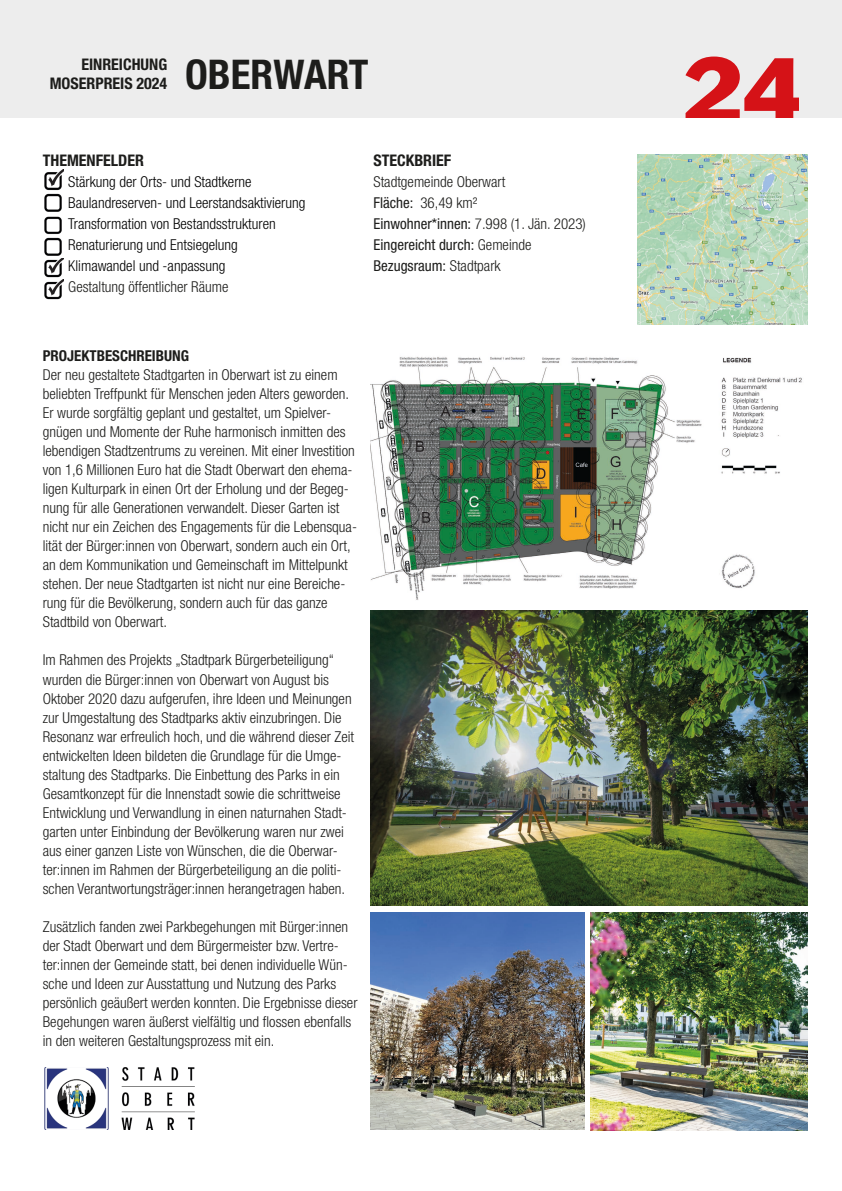
<style>
.page{position:relative;width:842px;height:1191px;background:#fff}
.page>*{position:absolute;margin:0;border:0;box-sizing:border-box;transform-origin:0 0}
.Number{font:800 95px "Franklin Gothic ATF";color:#d51217}
.t1{font:700 condensed 41px "Helvetica Neue LT Std";color:#1d1d1b}
.t2{font:700 condensed 16px "Helvetica Neue LT Std";color:#1d1d1b}
.t3{font:300 condensed 15px/19px "Helvetica Neue LT Std";color:#1d1d1b}
.t4{font:300 condensed 15px "Helvetica Neue LT Std";color:#000}
.t5{font:condensed 15px "Helvetica Neue LT Std";color:#1d1d1b}
.t6{font:700 condensed 15px "Helvetica Neue LT Std";color:#1d1d1b}
.s1{font-weight:400}
.s2{font-weight:300}
</style>
<div class="page">
<div style="left:0;top:0;width:842px;height:118px;background:#ededed"></div>
<img style="left:45px;top:1067px;width:150px;height:62px">
<img style="left:44px;top:170px;width:20px;height:130px">
<img style="left:638px;top:155px;width:170px;height:169px">
<img style="left:371px;top:357px;width:431px;height:243px">
<img style="left:371px;top:611px;width:437px;height:294px">
<img style="left:371px;top:913px;width:213px;height:216px">
<img style="left:590px;top:912px;width:218px;height:218px">
<p class="t2" style="left:81px;top:55px;width:87px">EINREICHUNG</p>
<p class="t2" style="left:50px;top:74px;width:119px">MOSERPREIS 2024</p>
<p class="t1" style="left:185px;top:49px;width:185px">OBERWART</p>
<p class="t2" style="left:43px;top:151px;width:103px">THEMENFELDER</p>
<p class="t4" style="left:68px;top:173px;width:185px">Stärkung der Orts- und Stadtkerne</p>
<p class="t4" style="left:68px;top:194px;width:239px">Baulandreserven- und Leerstandsaktivierung</p>
<p class="t4" style="left:68px;top:215px;width:209px">Transformation von Bestandsstrukturen</p>
<p class="t4" style="left:68px;top:236px;width:171px">Renaturierung und Entsiegelung</p>
<p class="t4" style="left:68px;top:257px;width:159px">Klimawandel und -anpassung</p>
<p class="t3" style="left:68px;top:277px;width:162px">Gestaltung öffentlicher Räume</p>
<p class="t2" style="left:373px;top:151px;width:79px">STECKBRIEF</p>
<p class="t3" style="left:373px;top:172px;width:133px">Stadtgemeinde Oberwart</p>
<p class="t3" style="left:373px;top:193px;width:106px"><span class="s1">Fläche:</span> 36,49 km²</p>
<p class="t3" style="left:373px;top:214px;width:214px"><span class="s1">Einwohner*innen:</span> 7.998 (1. Jän. 2023)</p>
<p class="t5" style="left:373px;top:236px;width:159px">Eingereicht durch: <span class="s2">Gemeinde</span></p>
<p class="t5" style="left:373px;top:257px;width:129px">Bezugsraum: <span class="s2">Stadtpark</span></p>
<p class="t6" style="left:43px;top:347px;width:148px">PROJEKTBESCHREIBUNG</p>
<p class="t3" style="left:43px;top:365px;width:316px">Der neu gestaltete Stadtgarten in Oberwart ist zu einem beliebten Treffpunkt für Menschen jeden Alters geworden.<br>Er wurde sorgfältig geplant und gestaltet, um Spielver&shy;gnügen und Momente der Ruhe harmonisch inmitten des lebendigen Stadtzentrums zu vereinen. Mit einer Investition von 1,6 Millionen Euro hat die Stadt Oberwart den ehema&shy;ligen Kulturpark in einen Ort der Erholung und der Begeg&shy;nung für alle Generationen verwandelt. Dieser Garten ist nicht nur ein Zeichen des Engagements für die Lebensqua&shy;lität der Bürger:innen von Oberwart, sondern auch ein Ort, an dem Kommunikation und Gemeinschaft im Mittelpunkt stehen. Der neue Stadtgarten ist nicht nur eine Bereiche&shy;rung für die Bevölkerung, sondern auch für das ganze Stadtbild von Oberwart.</p>
<p class="t3" style="left:43px;top:650px;width:313px">Im Rahmen des Projekts „Stadtpark Bürgerbeteiligung“ wurden die Bürger:innen von Oberwart von August bis Oktober 2020 dazu aufgerufen, ihre Ideen und Meinungen zur Umgestaltung des Stadtparks aktiv einzubringen. Die Resonanz war erfreulich hoch, und die während dieser Zeit entwickelten Ideen bildeten die Grundlage für die Umge&shy;staltung des Stadtparks. Die Einbettung des Parks in ein Gesamtkonzept für die Innenstadt sowie die schrittweise Entwicklung und Verwandlung in einen naturnahen Stadt&shy;garten unter Einbindung der Bevölkerung waren nur zwei aus einer ganzen Liste von Wünschen, die die Oberwar&shy;ter:innen im Rahmen der Bürgerbeteiligung an die politi&shy;schen Verantwortungsträger:innen herangetragen haben.</p>
<p class="t3" style="left:43px;top:916px;width:316px">Zusätzlich fanden zwei Parkbegehungen mit Bürger:innen der Stadt Oberwart und dem Bürgermeister bzw. Vertre&shy;ter:innen der Gemeinde statt, bei denen individuelle Wün&shy;sche und Ideen zur Ausstattung und Nutzung des Parks persönlich geäußert werden konnten. Die Ergebnisse dieser Begehungen waren äußerst vielfältig und flossen ebenfalls in den weiteren Gestaltungsprozess mit ein.</p>
<p class="Number" style="left:682px;top:27px;width:125px">24</p>
</div>
